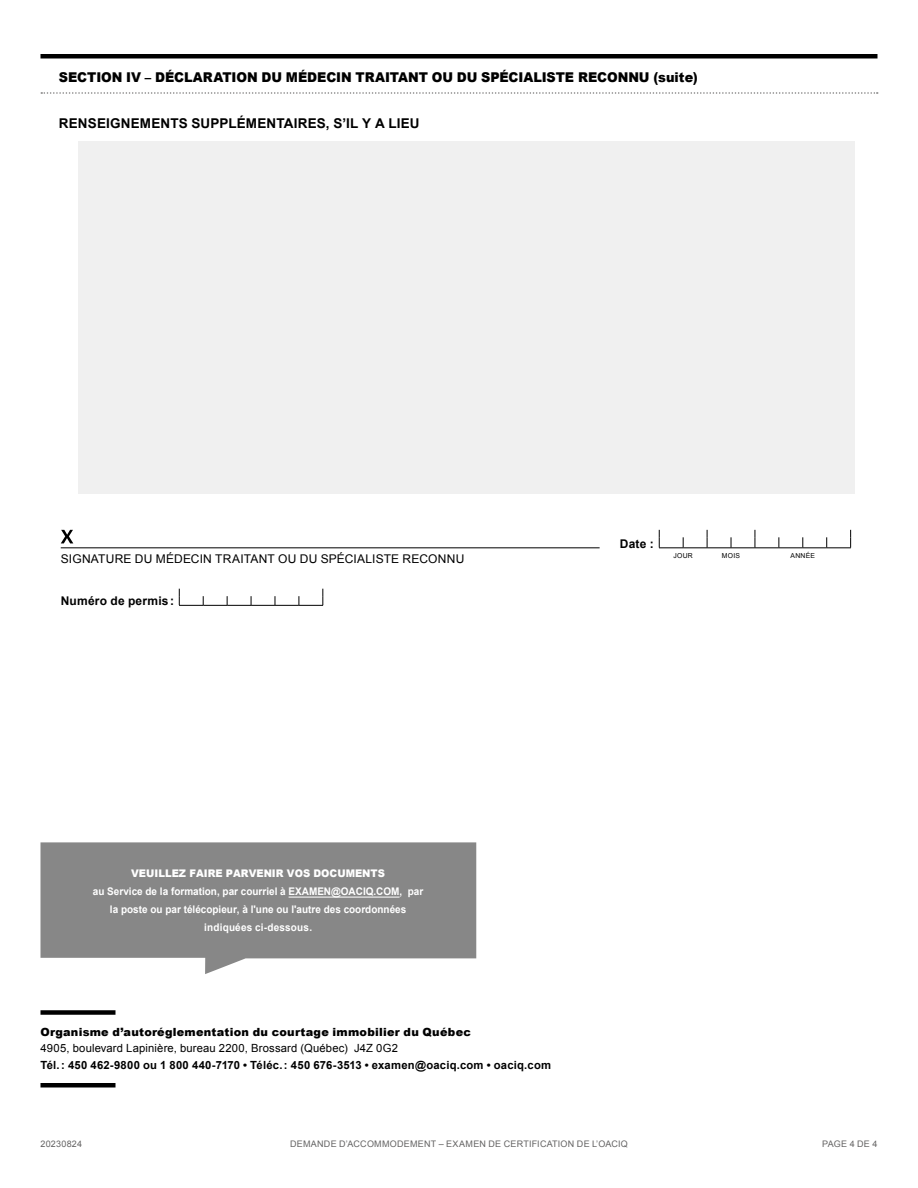
<style>
.page{position:relative;width:918px;height:1188px;background:#fff}
.page>*{position:absolute;margin:0;border:0;box-sizing:border-box;transform-origin:0 0}
.t1{font:900 13.5px "Arial";letter-spacing:-.005em;color:#000;scale:.95 1}
.t2{font:700 13.5px "Arial";letter-spacing:.01em;color:#000}
.t3{font:12px "Arial";letter-spacing:.015em;color:#000}
.t4{font:700 12px "Arial";letter-spacing:.02em;color:#000}
.t5{font:700 11.25px "Arial";letter-spacing:.02em;color:#000}
.t6{font:900 11.25px "Arial";letter-spacing:.025em;color:#000}
.t7{font:11.25px "Arial";letter-spacing:.015em;color:#000}
.t8{font:700 10.5px/18px "Arial";color:#fff;text-align:center;scale:.95 1}
.t9{font:9px "Arial";letter-spacing:.025em;color:#646363}
.t10{font:6.9px "Arial";letter-spacing:.035em;color:#000}
.s1{font-weight:900}
.s2{font-style:inherit}
</style>
<div class="page">
<div style="left:40px;top:1010px;width:76px;height:5px;background:#000"></div>
<div style="left:40px;top:1083px;width:76px;height:5px;background:#000"></div>
<hr style="left:40px;top:54px;width:838px;height:4px;background:#000">
<svg style="left:41px;top:92px;width:837px;height:2px"></svg>
<div style="left:78px;top:142px;width:777px;height:352px;background:#f0f0f0"></div>
<svg style="left:659px;top:530px;width:192px;height:19px"></svg>
<hr style="left:61px;top:548px;width:539px;height:1px;background:#000">
<svg style="left:61px;top:530px;width:12px;height:13px"></svg>
<svg style="left:179px;top:589px;width:145px;height:17px"></svg>
<svg style="left:40px;top:842px;width:436px;height:132px;background:#959595"></svg>
<hr style="left:289px;top:897px;width:111px;height:1px;background:#fff">
<p class="t1" style="left:59px;top:68px;width:674px">SECTION IV – DÉCLARATION DU MÉDECIN TRAITANT OU DU SPÉCIALISTE RECONNU (suite)</p>
<p class="t2" style="left:59px;top:114px;width:362px">RENSEIGNEMENTS SUPPLÉMENTAIRES, S’IL Y A LIEU</p>
<p class="t4" style="left:620px;top:536px;width:35px">Date :</p>
<p class="t3" style="left:61px;top:550px;width:405px">SIGNATURE DU MÉDECIN TRAITANT OU DU SPÉCIALISTE RECONNU</p>
<p class="t10" style="left:674px;top:551px;width:21px">JOUR</p>
<p class="t10" style="left:722px;top:551px;width:20px">MOIS</p>
<p class="t10" style="left:791px;top:551px;width:26px">ANNÉE</p>
<p class="t4" style="left:61px;top:593px;width:115px">Numéro de permis:</p>
<p class="t8" style="left:93px;top:865px;width:349px"><span class="s1">VEUILLEZ FAIRE PARVENIR VOS DOCUMENTS<br></span>au Service de la <span class="s2">forma</span>tion, par courriel à EXAMEN@OACIQ.COM, par la poste ou par télécopieur, à l'une ou l'autre des coordonnées indiquées ci-dessous.</p>
<p class="t6" style="left:40px;top:1024px;width:432px">Organisme d’autoréglementation du courtage immobilier du Québec</p>
<p class="t7" style="left:40px;top:1041px;width:359px">4905, boulevard Lapinière, bureau 2200, Brossard (Québec) J4Z 0G2</p>
<p class="t5" style="left:40px;top:1057px;width:512px">Tél.: 450 462-9800 ou 1 800 440-7170 • Téléc.: 450 676-3513 • examen@oaciq.com • oaciq.com</p>
<p class="t9" style="left:40px;top:1138px;width:43px">20230824</p>
<p class="t9" style="left:290px;top:1138px;width:339px">DEMANDE D’ACCOMMODEMENT – EXAMEN DE CERTIFICATION DE L’OACIQ</p>
<p class="t9" style="left:822px;top:1138px;width:57px">PAGE 4 DE 4</p>
</div>
